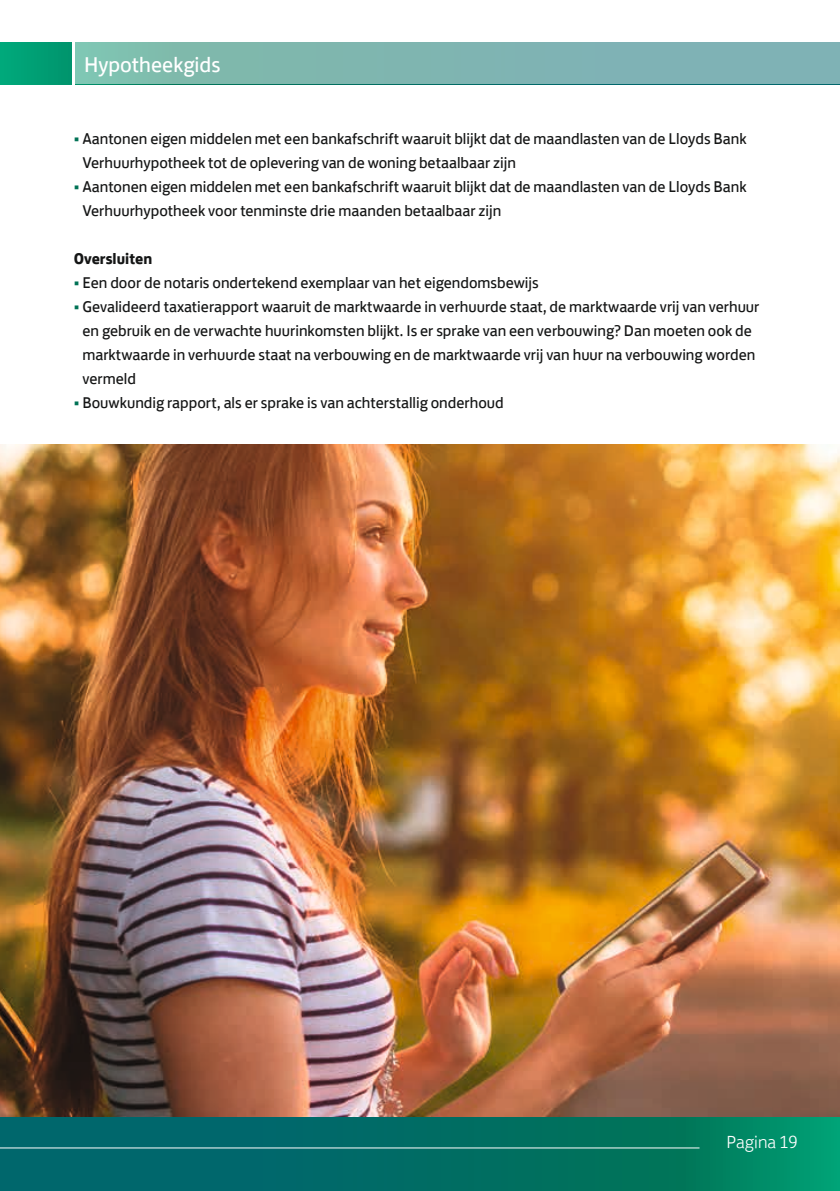
<style>
.page{position:relative;width:840px;height:1191px;background:#fff}
.page>*{position:absolute;margin:0;border:0;box-sizing:border-box;transform-origin:0 0}
.t1{font:22px "Lloyds Bank Jack";color:#fff}
.t2{font:300 18px "Lloyds Bank Jack";color:#fff}
.BODY{font:16px/24px "Lloyds Bank Jack";color:#151616}
.BODY-2{font:700 16px "Lloyds Bank Jack";color:#151616}
.s1{color:#007255}
</style>
<div class="page">
<svg style="left:0;top:1116px;width:839px;height:75px;background:#037166"></svg>
<hr style="left:0;top:1147px;width:699px;height:1px;background:#fff">
<div style="left:0;top:43px;width:839px;height:41px;background:#009f74"></div>
<div style="left:74px;top:43px;width:765px;height:41px;background:linear-gradient(to right,#7fbdac,#7fafb6)"></div>
<hr style="left:73px;top:42px;width:2px;height:42px;background:#fff">
<img style="left:0;top:444px;width:839px;height:672px">
<h1 class="t1" style="left:84px;top:46px;width:138px">Hypotheekgids</h1>
<p class="BODY" style="left:82px;top:125px;width:665px;text-indent:-9px"><span class="s1">•</span> Aantonen eigen middelen met een bankafschrift waaruit blijkt dat de maandlasten van de Lloyds Bank<br>Verhuurhypotheek tot de oplevering van de woning betaalbaar zijn</p>
<p class="BODY" style="left:82px;top:173px;width:665px;text-indent:-9px"><span class="s1">•</span> Aantonen eigen middelen met een bankafschrift waaruit blijkt dat de maandlasten van de Lloyds Bank<br>Verhuurhypotheek voor tenminste drie maanden betaalbaar zijn</p>
<p class="BODY-2" style="left:74px;top:245px;width:80px">Oversluiten</p>
<p class="BODY" style="left:74px;top:269px;width:466px"><span class="s1">•</span> Een door de notaris ondertekend exemplaar van het eigendomsbewijs</p>
<p class="BODY" style="left:82px;top:293px;width:678px;text-indent:-9px"><span class="s1">•</span> Gevalideerd taxatierapport waaruit de marktwaarde in verhuurde staat, de marktwaarde vrij van verhuur en gebruik en de verwachte huurinkomsten blijkt. Is er sprake van een verbouwing? Dan moeten ook de marktwaarde in verhuurde staat na verbouwing en de marktwaarde vrij van huur na verbouwing worden vermeld</p>
<p class="BODY" style="left:74px;top:389px;width:431px"><span class="s1">•</span> Bouwkundig rapport, als er sprake is van achterstallig onderhoud</p>
<p class="t2" style="left:726px;top:1127px;width:72px">Pagina 19</p>
</div>
